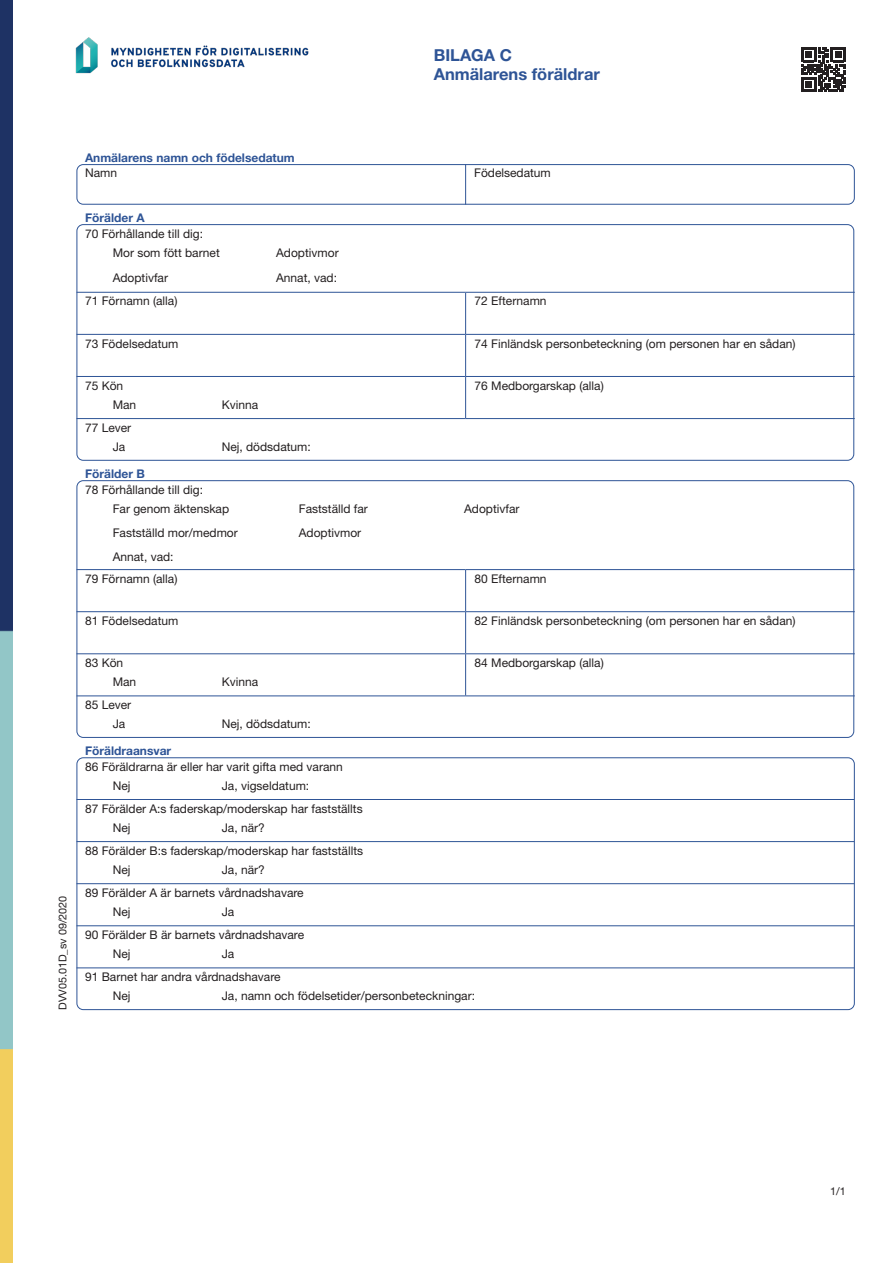
<style>
.page{position:relative;width:893px;height:1263px;background:#fff}
.page>*{position:absolute;margin:0;border:0;box-sizing:border-box;transform-origin:0 0}
.t1{font:700 16.5px/19.8px "Helvetica Neue LT Std";color:#2e5496}
.t2{font:12px "Helvetica Neue LT Std";color:#231f20}
.t3{font:700 12px "Helvetica Neue LT Std";color:#2e5496}
.t4{font:10.8px "Helvetica Neue LT Std";color:#231f20}
</style>
<div class="page">
<img style="left:0;top:1px;width:13px;height:1262px">
<div style="left:77px;top:164px;width:778px;height:41px;border:1px solid #2e5496;border-radius:6px"></div>
<div style="left:77px;top:224px;width:777px;height:237px;border:1px solid #2e5496;border-radius:6px"></div>
<div style="left:77px;top:480px;width:777px;height:258px;border:1px solid #2e5496;border-radius:6px"></div>
<div style="left:77px;top:757px;width:778px;height:253px;border:1px solid #2e5496;border-radius:6px"></div>
<hr style="left:465px;top:164px;width:1px;height:41px;background:#2e5496">
<hr style="left:77px;top:292px;width:389px;height:1px;background:#2e5496">
<hr style="left:466px;top:292px;width:389px;height:1px;background:#2e5496">
<hr style="left:465px;top:293px;width:1px;height:41px;background:#2e5496">
<hr style="left:77px;top:334px;width:389px;height:1px;background:#2e5496">
<hr style="left:466px;top:334px;width:389px;height:1px;background:#2e5496">
<hr style="left:465px;top:335px;width:1px;height:41px;background:#2e5496">
<hr style="left:77px;top:376px;width:389px;height:1px;background:#2e5496">
<hr style="left:466px;top:376px;width:389px;height:1px;background:#2e5496">
<hr style="left:465px;top:377px;width:1px;height:41px;background:#2e5496">
<hr style="left:77px;top:418px;width:389px;height:1px;background:#2e5496">
<hr style="left:466px;top:418px;width:389px;height:1px;background:#2e5496">
<hr style="left:77px;top:569px;width:389px;height:1px;background:#2e5496">
<hr style="left:466px;top:569px;width:389px;height:1px;background:#2e5496">
<hr style="left:465px;top:570px;width:1px;height:41px;background:#2e5496">
<hr style="left:77px;top:611px;width:389px;height:1px;background:#2e5496">
<hr style="left:466px;top:611px;width:389px;height:1px;background:#2e5496">
<hr style="left:465px;top:612px;width:1px;height:41px;background:#2e5496">
<hr style="left:77px;top:653px;width:389px;height:1px;background:#2e5496">
<hr style="left:466px;top:653px;width:389px;height:1px;background:#2e5496">
<hr style="left:465px;top:654px;width:1px;height:41px;background:#2e5496">
<hr style="left:77px;top:695px;width:389px;height:1px;background:#2e5496">
<hr style="left:466px;top:695px;width:389px;height:1px;background:#2e5496">
<hr style="left:77px;top:799px;width:777px;height:1px;background:#2e5496">
<hr style="left:77px;top:841px;width:777px;height:1px;background:#2e5496">
<hr style="left:77px;top:883px;width:777px;height:1px;background:#2e5496">
<hr style="left:77px;top:925px;width:777px;height:1px;background:#2e5496">
<hr style="left:77px;top:967px;width:777px;height:1px;background:#2e5496">
<svg style="left:801px;top:47px;width:45px;height:45px"></svg>
<img style="left:75px;top:37px;width:234px;height:37px">
<h1 class="t1" style="left:434px;top:45px;width:168px">BILAGA C<br>Anmälarens föräldrar</h1>
<p class="t4" style="left:56px;top:1010px;width:116px;rotate:-90deg">DVV05.01D_sv 09/2020</p>
<h2 class="t3" style="left:85px;top:150px;width:211px">Anmälarens namn och födelsedatum</h2>
<p class="t2" style="left:85px;top:166px;width:34px">Namn</p>
<p class="t2" style="left:474px;top:166px;width:78px">Födelsedatum</p>
<h2 class="t3" style="left:85px;top:210px;width:61px">Förälder A</h2>
<p class="t2" style="left:85px;top:226px;width:120px">70 Förhållande till dig:</p>
<p class="t2" style="left:113px;top:246px;width:109px">Mor som fött barnet</p>
<p class="t2" style="left:276px;top:246px;width:64px">Adoptivmor</p>
<p class="t2" style="left:113px;top:270px;width:57px">Adoptivfar</p>
<p class="t2" style="left:276px;top:270px;width:62px">Annat, vad:</p>
<p class="t2" style="left:85px;top:294px;width:94px">71 Förnamn (alla)</p>
<p class="t2" style="left:475px;top:294px;width:74px">72 Efternamn</p>
<p class="t2" style="left:85px;top:337px;width:95px">73 Födelsedatum</p>
<p class="t2" style="left:475px;top:337px;width:322px">74 Finländsk personbeteckning (om personen har en sådan)</p>
<p class="t2" style="left:85px;top:378px;width:40px">75 Kön</p>
<p class="t2" style="left:113px;top:397px;width:25px">Man</p>
<p class="t2" style="left:222px;top:397px;width:38px">Kvinna</p>
<p class="t2" style="left:475px;top:378px;width:131px">76 Medborgarskap (alla)</p>
<p class="t2" style="left:85px;top:420px;width:48px">77 Lever</p>
<p class="t2" style="left:113px;top:439px;width:14px">Ja</p>
<p class="t2" style="left:222px;top:439px;width:91px">Nej, dödsdatum:</p>
<h2 class="t3" style="left:85px;top:466px;width:61px">Förälder B</h2>
<p class="t2" style="left:85px;top:482px;width:120px">78 Förhållande till dig:</p>
<p class="t2" style="left:113px;top:501px;width:118px">Far genom äktenskap</p>
<p class="t2" style="left:299px;top:501px;width:71px">Fastställd far</p>
<p class="t2" style="left:464px;top:501px;width:57px">Adoptivfar</p>
<p class="t2" style="left:113px;top:526px;width:127px">Fastställd mor/medmor</p>
<p class="t2" style="left:299px;top:526px;width:64px">Adoptivmor</p>
<p class="t2" style="left:113px;top:550px;width:62px">Annat, vad:</p>
<p class="t2" style="left:85px;top:571px;width:94px">79 Förnamn (alla)</p>
<p class="t2" style="left:475px;top:571px;width:74px">80 Efternamn</p>
<p class="t2" style="left:85px;top:613px;width:95px">81 Födelsedatum</p>
<p class="t2" style="left:475px;top:613px;width:322px">82 Finländsk personbeteckning (om personen har en sådan)</p>
<p class="t2" style="left:85px;top:655px;width:40px">83 Kön</p>
<p class="t2" style="left:113px;top:674px;width:25px">Man</p>
<p class="t2" style="left:222px;top:674px;width:38px">Kvinna</p>
<p class="t2" style="left:475px;top:655px;width:131px">84 Medborgarskap (alla)</p>
<p class="t2" style="left:85px;top:697px;width:48px">85 Lever</p>
<p class="t2" style="left:113px;top:716px;width:14px">Ja</p>
<p class="t2" style="left:222px;top:716px;width:91px">Nej, dödsdatum:</p>
<h2 class="t3" style="left:85px;top:743px;width:88px">Föräldraansvar</h2>
<p class="t2" style="left:85px;top:760px;width:259px">86 Föräldrarna är eller har varit gifta med varann</p>
<p class="t2" style="left:113px;top:778px;width:19px">Nej</p>
<p class="t2" style="left:222px;top:778px;width:89px">Ja, vigseldatum:</p>
<p class="t2" style="left:85px;top:801px;width:279px">87 Förälder A:s faderskap/moderskap har fastställts</p>
<p class="t2" style="left:113px;top:820px;width:19px">Nej</p>
<p class="t2" style="left:222px;top:820px;width:45px">Ja, när?</p>
<p class="t2" style="left:85px;top:843px;width:280px">88 Förälder B:s faderskap/moderskap har fastställts</p>
<p class="t2" style="left:113px;top:862px;width:19px">Nej</p>
<p class="t2" style="left:222px;top:862px;width:45px">Ja, när?</p>
<p class="t2" style="left:85px;top:885px;width:220px">89 Förälder A är barnets vårdnadshavare</p>
<p class="t2" style="left:113px;top:904px;width:19px">Nej</p>
<p class="t2" style="left:222px;top:904px;width:14px">Ja</p>
<p class="t2" style="left:85px;top:927px;width:221px">90 Förälder B är barnets vårdnadshavare</p>
<p class="t2" style="left:113px;top:946px;width:19px">Nej</p>
<p class="t2" style="left:222px;top:946px;width:14px">Ja</p>
<p class="t2" style="left:85px;top:969px;width:197px">91 Barnet har andra vårdnadshavare</p>
<p class="t2" style="left:113px;top:988px;width:19px">Nej</p>
<p class="t2" style="left:222px;top:988px;width:255px">Ja, namn och födelsetider/personbeteckningar:</p>
<p class="t4" style="left:830px;top:1185px;width:17px">1/1</p>
</div>
